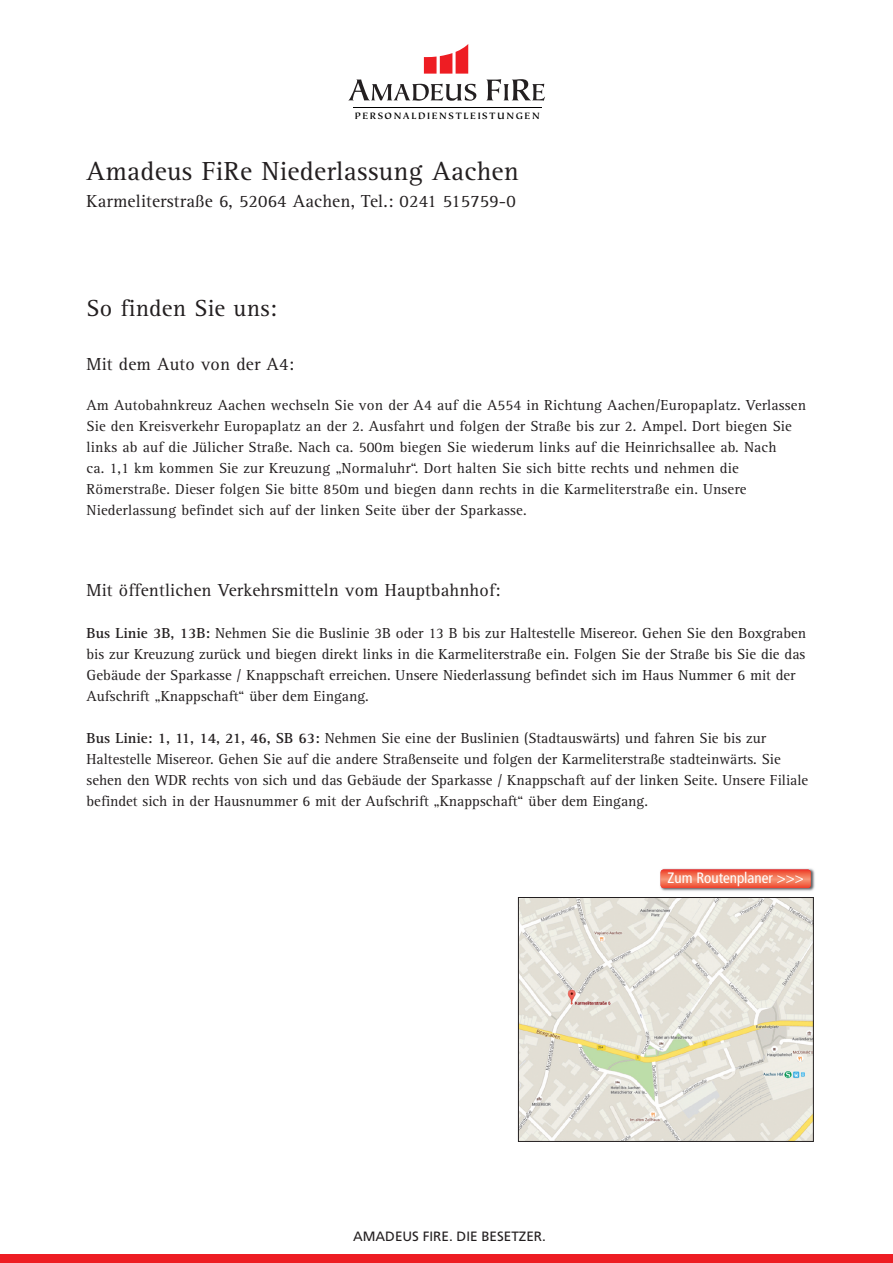
<style>
.page{position:relative;width:893px;height:1263px;background:#fff}
.page>*{position:absolute;margin:0;border:0;box-sizing:border-box;transform-origin:0 0}
.t1{font:27px "Rotis Serif";letter-spacing:.01em;color:#231f20}
.t2{font:24px "Rotis Serif";letter-spacing:.01em;color:#231f20}
.t3{font:18px "Rotis Serif";letter-spacing:.01em;color:#231f20}
.t4{font:15px/21px "Rotis Serif";color:#231f20}
.t5{font:condensed 15px "Frutiger";color:#fff}
.t6{font:13.5px "Frutiger";color:#231f20}
.t7{font:700 10.35px "Tiepolo";letter-spacing:.15em;color:#000}
.s1{font-weight:700}
</style>
<div class="page">
<svg style="left:348px;top:44px;width:128px;height:57px"></svg>
<svg style="left:486px;top:79px;width:59px;height:22px"></svg>
<hr style="left:353px;top:107px;width:188px;height:1px;background:#000">
<div style="left:1px;top:1254px;width:892px;height:8px;background:#ee1d23"></div>
<img style="left:520px;top:899px;width:292px;height:241px">
<div style="left:518px;top:897px;width:296px;height:245px;border:1px solid #231f20"></div>
<img style="left:660px;top:868px;width:155px;height:23px">
<svg style="left:661px;top:869px;width:150px;height:19px;background:#f16b51"></svg>
<p class="t7" style="left:355px;top:112px;width:187px">PERSONALDIENSTLEISTUNGEN</p>
<h1 class="t1" style="left:87px;top:162px;width:434px">Amadeus FiRe Niederlassung Aachen</h1>
<p class="t3" style="left:87px;top:195px;width:431px">Karmeliterstraße 6, 52064 Aachen, Tel.: 0241 515759-0</p>
<h2 class="t2" style="left:87px;top:300px;width:192px">So finden Sie uns:</h2>
<p class="t3" style="left:87px;top:358px;width:209px">Mit dem Auto von der A4:</p>
<p class="t4" style="left:87px;top:396px;width:721px">Am Autobahnkreuz Aachen wechseln Sie von der A4 auf die A554 in Richtung Aachen/Europaplatz. Verlassen Sie den Kreisverkehr Europaplatz an der 2. Ausfahrt und folgen der Straße bis zur 2. Ampel. Dort biegen Sie links ab auf die Jülicher Straße. Nach ca. 500m biegen Sie wiederum links auf die Heinrichsallee ab. Nach<br>ca. 1,1 km kommen Sie zur Kreuzung „Normaluhr“. Dort halten Sie sich bitte rechts und nehmen die Römerstraße. Dieser folgen Sie bitte 850m und biegen dann rechts in die Karmeliterstraße ein. Unsere Niederlassung befindet sich auf der linken Seite über der Sparkasse.</p>
<p class="t3" style="left:87px;top:584px;width:415px">Mit öffentlichen Verkehrsmitteln vom Hauptbahnhof:</p>
<p class="t4" style="left:87px;top:624px;width:721px"><span class="s1">Bus Linie 3B, 13B:</span> Nehmen Sie die Buslinie 3B oder 13 B bis zur Haltestelle Misereor. Gehen Sie den Boxgraben bis zur Kreuzung zurück und biegen direkt links in die Karmeliterstraße ein. Folgen Sie der Straße bis Sie die das Gebäude der Sparkasse / Knappschaft erreichen. Unsere Niederlassung befindet sich im Haus Nummer 6 mit der Aufschrift „Knappschaft“ über dem Eingang.</p>
<p class="t4" style="left:87px;top:729px;width:723px"><span class="s1">Bus Linie: 1, 11, 14, 21, 46, SB 63:</span> Nehmen Sie eine der Buslinien (Stadtauswärts) und fahren Sie bis zur Haltestelle Misereor. Gehen Sie auf die andere Straßenseite und folgen der Karmeliterstraße stadteinwärts. Sie sehen den WDR rechts von sich und das Gebäude der Sparkasse / Knappschaft auf der linken Seite. Unsere Filiale befindet sich in der Hausnummer 6 mit der Aufschrift „Knappschaft“ über dem Eingang.</p>
<p class="t5" style="left:667px;top:872px;width:138px">Zum Routenplaner &gt;&gt;&gt;</p>
<p class="t6" style="left:353px;top:1231px;width:194px">AMADEUS FIRE. DIE BESETZER.</p>
</div>
